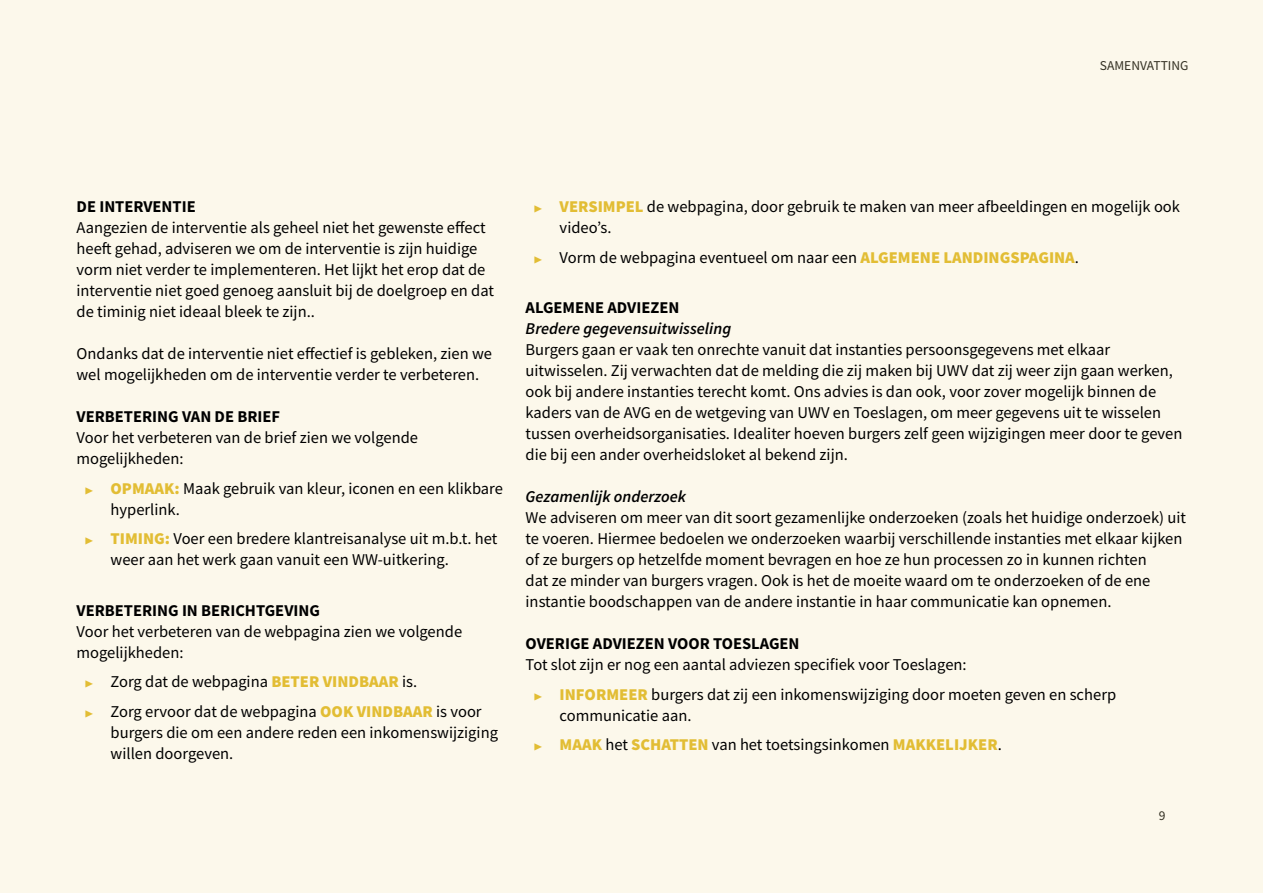
<style>
.page{position:relative;width:1263px;height:893px;background:#fcf8eb}
.page>*{position:absolute;margin:0;border:0;box-sizing:border-box;transform-origin:0 0}
.t1{font:16.5px/21px "Source Sans Pro";color:#000}
.t2{font:700 16.5px "Source Sans Pro";color:#000}
.t3{font:italic 600 16.5px "Source Sans Pro";color:#000}
.t4{font:13.5px "Source Sans Pro";color:#212121}
.s1{font-size:9px;color:#e2bd34}
.s2{font-weight:900;color:#e2bd34}
</style>
<div class="page">
<p class="t4" style="left:1100px;top:57px;width:16px">Samenvatting</p>
<p class="t2" style="left:77px;top:196px;width:121px">DE INTERVENTIE</p>
<p class="t1" style="left:77px;top:217px;width:419px">Aangezien de interventie als geheel niet het gewenste effect heeft gehad, adviseren we om de interventie is zijn huidige vorm niet verder te implementeren. Het lijkt het erop dat de interventie niet goed genoeg aansluit bij de doelgroep en dat de timinig niet ideaal bleek te zijn..</p>
<p class="t1" style="left:77px;top:343px;width:417px">Ondanks dat de interventie niet effectief is gebleken, zien we wel mogelijkheden om de interventie verder te verbeteren.</p>
<p class="t2" style="left:77px;top:406px;width:205px">VERBETERING VAN DE BRIEF</p>
<p class="t1" style="left:77px;top:427px;width:343px">Voor het verbeteren van de brief zien we volgende mogelijkheden:</p>
<p class="t1" style="left:111px;top:478px;width:394px;text-indent:-26px"><span class="s1">▶</span> <span class="s2">OPMAAK:</span> Maak gebruik van kleur, iconen en een klikbare hyperlink.</p>
<p class="t1" style="left:111px;top:528px;width:388px;text-indent:-26px"><span class="s1">▶</span> <span class="s2">TIMING:</span> Voer een bredere klantreisanalyse uit m.b.t. het weer aan het werk gaan vanuit een WW-uitkering.</p>
<p class="t2" style="left:77px;top:599px;width:245px">VERBETERING IN BERICHTGEVING</p>
<p class="t1" style="left:77px;top:621px;width:387px">Voor het verbeteren van de webpagina zien we volgende mogelijkheden:</p>
<p class="t1" style="left:85px;top:667px;width:398px;line-height:29.5px"><span class="s1">▶</span> Zorg dat de webpagina <span class="s2">BETER VINDBAAR</span> is.<br><span class="s1">▶</span> Zorg ervoor dat de webpagina <span class="s2">OOK VINDBAAR</span> is voor</p>
<p class="t1" style="left:111px;top:722px;width:389px">burgers die om een andere reden een inkomenswijziging willen doorgeven.</p>
<p class="t1" style="left:560px;top:196px;width:622px;text-indent:-26px"><span class="s1">▶</span> <span class="s2">VERSIMPEL</span> de webpagina, door gebruik te maken van meer afbeeldingen en mogelijk ook video’s.</p>
<p class="t1" style="left:534px;top:247px;width:546px"><span class="s1">▶</span> Vorm de webpagina eventueel om naar een <span class="s2">ALGEMENE LANDINGSPAGINA</span>.</p>
<p class="t2" style="left:526px;top:297px;width:155px">ALGEMENE ADVIEZEN</p>
<p class="t3" style="left:526px;top:318px;width:207px">Bredere gegevensuitwisseling</p>
<p class="t1" style="left:526px;top:339px;width:658px">Burgers gaan er vaak ten onrechte vanuit dat instanties persoonsgegevens met elkaar uitwisselen. Zij verwachten dat de melding die zij maken bij UWV dat zij weer zijn gaan werken, ook bij andere instanties terecht komt. Ons advies is dan ook, voor zover mogelijk binnen de kaders van de AVG en de wetgeving van UWV en Toeslagen, om meer gegevens uit te wisselen tussen overheidsorganisaties. Idealiter hoeven burgers zelf geen wijzigingen meer door te geven die bij een ander overheidsloket al bekend zijn.</p>
<p class="t3" style="left:526px;top:486px;width:162px">Gezamenlijk onderzoek</p>
<p class="t1" style="left:526px;top:507px;width:662px">We adviseren om meer van dit soort gezamenlijke onderzoeken (zoals het huidige onderzoek) uit te voeren. Hiermee bedoelen we onderzoeken waarbij verschillende instanties met elkaar kijken of ze burgers op hetzelfde moment bevragen en hoe ze hun processen zo in kunnen richten<br>dat ze minder van burgers vragen. Ook is het de moeite waard om te onderzoeken of de ene instantie boodschappen van de andere instantie in haar communicatie kan opnemen.</p>
<p class="t2" style="left:526px;top:633px;width:275px">OVERIGE ADVIEZEN VOOR TOESLAGEN</p>
<p class="t1" style="left:534px;top:650px;width:584px;line-height:29.4px;text-indent:-9px">Tot slot zijn er nog een aantal adviezen specifiek voor Toeslagen:<br><span class="s1">▶</span> <span class="s2">INFORMEER</span> burgers dat zij een inkomenswijziging door moeten geven en scherp</p>
<p class="t1" style="left:534px;top:700px;width:469px;line-height:29.5px;text-indent:26px">communicatie aan.<br><span class="s1">▶</span> <span class="s2">MAAK</span> het <span class="s2">SCHATTEN</span> van het toetsingsinkomen <span class="s2">MAKKELIJKER</span>.</p>
<p class="t4" style="left:1159px;top:807px;width:8px">9</p>
</div>
